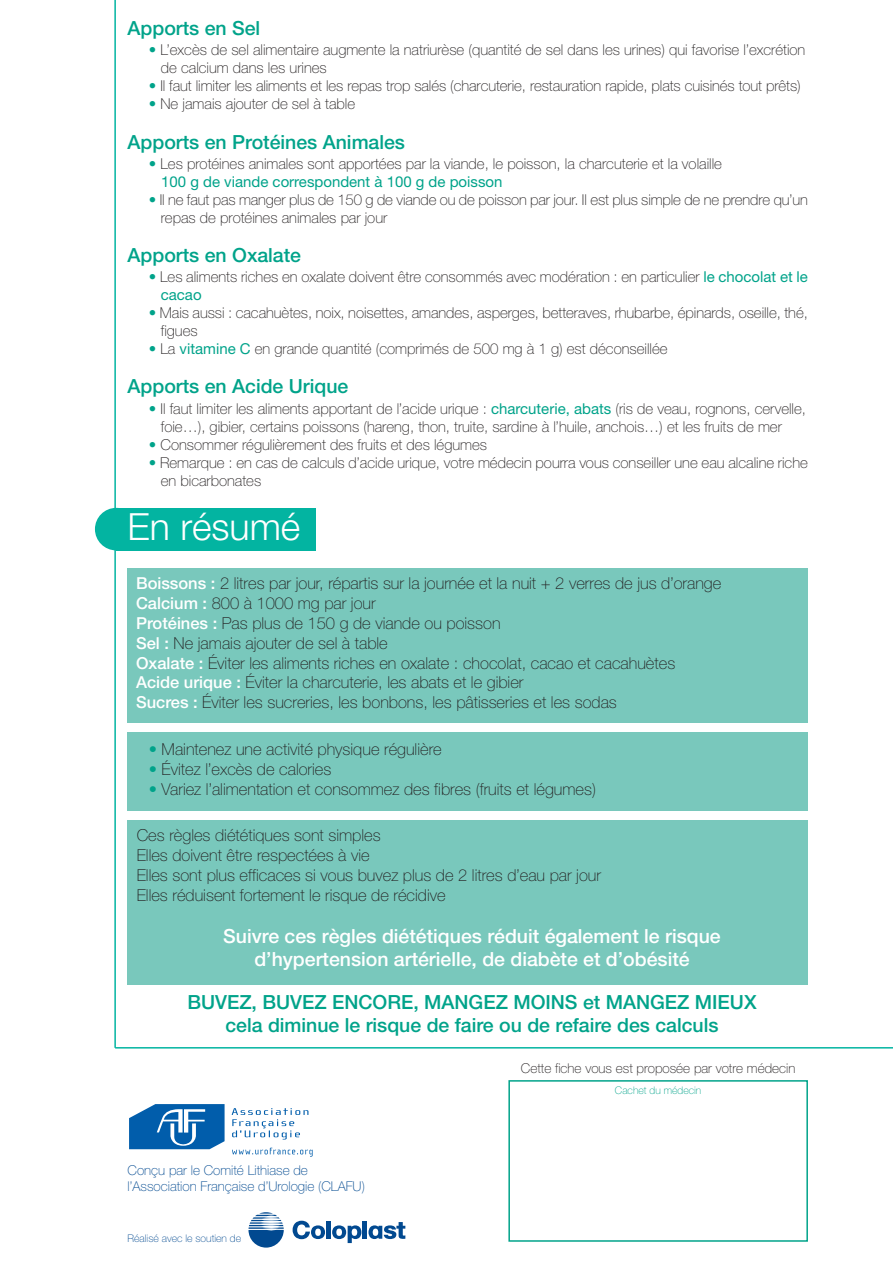
<style>
.page{position:relative;width:893px;height:1263px;background:#fff}
.page>*{position:absolute;margin:0;border:0;box-sizing:border-box;transform-origin:0 0}
.t1{font:300 37.5px "Helvetica Neue";color:#fff}
.t2{font:500 19.5px/23.4px "Helvetica Neue";color:#00a38a;text-align:center}
.t3{font:500 19.5px/23.4px "Helvetica Neue";color:#fff;text-align:center}
.t4{font:100 16.5px/19.8px "Helvetica Neue";color:#231f20}
.t5{font:100 15px/18px "Helvetica Neue";color:#231f20}
.t6{font:100 13.5px/16.2px "Helvetica Neue";color:#014990}
.t7{font:100 13.5px "Helvetica Neue";color:#231f20}
.t8{font:100 10.5px "Helvetica Neue";color:#014990}
.t9{font:100 10.5px "Helvetica Neue";color:#00a38a}
.s1{color:#00a38a}
.s2{font-weight:400;color:#00a38a}
.s3{font-weight:500;color:#fff}
</style>
<div class="page">
<div style="left:95px;top:508px;width:42px;height:42px;background:#03b4a1;border-radius:50%"></div>
<div style="left:116px;top:508px;width:200px;height:42px;background:#03b4a1"></div>
<div style="left:128px;top:820px;width:680px;height:164px;background:#79c8bc"></div>
<div style="left:128px;top:732px;width:680px;height:78px;background:#79c8bc"></div>
<div style="left:128px;top:569px;width:680px;height:154px;background:#79c8bc"></div>
<div style="left:508px;top:1080px;width:300px;height:162px;border:2px solid #00a38a"></div>
<hr style="left:114px;top:0;width:2px;height:1048px;background:#03b4a1">
<svg style="left:232px;top:1148px;width:81px;height:8px"></svg>
<svg style="left:232px;top:1108px;width:76px;height:31px"></svg>
<svg style="left:129px;top:1104px;width:96px;height:45px;background:#307bba"></svg>
<hr style="left:115px;top:1047px;width:778px;height:1px;background:#03b4a1">
<svg style="left:293px;top:1221px;width:32px;height:18px"></svg>
<div style="left:326px;top:1221px;width:5px;height:18px;background:#014990"></div>
<hr style="left:363px;top:1221px;width:4px;height:18px;background:#014990">
<svg style="left:332px;top:1225px;width:29px;height:18px"></svg>
<svg style="left:368px;top:1222px;width:37px;height:17px"></svg>
<svg style="left:248px;top:1212px;width:36px;height:35px"></svg>
<h2 class="t2" style="left:128px;top:18px;width:134px">Apports en Sel</h2>
<p class="t5" style="left:161px;top:42px;width:646px;text-indent:-12px"><span class="s1">•</span> L’excès de sel alimentaire augmente la natriurèse (quantité de sel dans les urines) qui favorise l’excrétion de calcium dans les urines</p>
<p class="t5" style="left:149px;top:78px;width:653px"><span class="s1">•</span> Il faut limiter les aliments et les repas trop salés (charcuterie, restauration rapide, plats cuisinés tout prêts)</p>
<p class="t5" style="left:149px;top:96px;width:208px"><span class="s1">•</span> Ne jamais ajouter de sel à table</p>
<h2 class="t2" style="left:128px;top:132px;width:279px">Apports en Protéines Animales</h2>
<p class="t5" style="left:161px;top:156px;width:562px;text-indent:-12px"><span class="s1">•</span> Les protéines animales sont apportées par la viande, le poisson, la charcuterie et la volaille<br><span class="s2">100 g de viande correspondent à 100 g de poisson</span></p>
<p class="t5" style="left:161px;top:192px;width:649px;text-indent:-12px"><span class="s1">•</span> Il ne faut pas manger plus de 150 g de viande ou de poisson par jour. Il est plus simple de ne prendre qu’un repas de protéines animales par jour</p>
<h2 class="t2" style="left:128px;top:245px;width:175px">Apports en Oxalate</h2>
<p class="t5" style="left:161px;top:269px;width:649px;text-indent:-12px"><span class="s1">•</span> Les aliments riches en oxalate doivent être consommés avec modération : en particulier <span class="s2">le chocolat et le cacao</span></p>
<p class="t5" style="left:161px;top:305px;width:649px;text-indent:-12px"><span class="s1">•</span> Mais aussi : cacahuètes, noix, noisettes, amandes, asperges, betteraves, rhubarbe, épinards, oseille, thé, figues</p>
<p class="t5" style="left:149px;top:341px;width:520px"><span class="s1">•</span> La <span class="s2">vitamine C</span> en grande quantité (comprimés de 500 mg à 1 g) est déconseillée</p>
<h2 class="t2" style="left:128px;top:377px;width:222px">Apports en Acide Urique</h2>
<p class="t5" style="left:161px;top:401px;width:647px;text-indent:-12px"><span class="s1">•</span> Il faut limiter les aliments apportant de l’acide urique : <span class="s2">charcuterie, abats</span> (ris de veau, rognons, cervelle, foie…), gibier, certains poissons (hareng, thon, truite, sardine à l’huile, anchois…) et les fruits de mer</p>
<p class="t5" style="left:149px;top:437px;width:340px"><span class="s1">•</span> Consommer régulièrement des fruits et des légumes</p>
<p class="t5" style="left:161px;top:455px;width:649px;text-indent:-12px"><span class="s1">•</span> Remarque : en cas de calculs d’acide urique, votre médecin pourra vous conseiller une eau alcaline riche en bicarbonates</p>
<h1 class="t1" style="left:128px;top:513px;width:174px">En résumé</h1>
<p class="t4" style="left:136px;top:575px;width:587px"><span class="s3">Boissons :</span> 2 litres par jour, répartis sur la journée et la nuit + 2 verres de jus d’orange <span class="s3">Calcium :</span> 800 à 1000 mg par jour<br><span class="s3">Protéines :</span> Pas plus de 150 g de viande ou poisson<br><span class="s3">Sel :</span> Ne jamais ajouter de sel à table<br><span class="s3">Oxalate :</span> Éviter les aliments riches en oxalate : chocolat, cacao et cacahuètes <span class="s3">Acide urique :</span> Éviter la charcuterie, les abats et le gibier<br><span class="s3">Sucres :</span> Éviter les sucreries, les bonbons, les pâtisseries et les sodas</p>
<p class="t4" style="left:149px;top:741px;width:294px"><span class="s1">•</span> Maintenez une activité physique régulière</p>
<p class="t4" style="left:149px;top:760px;width:184px"><span class="s1">•</span> Évitez l’excès de calories</p>
<p class="t4" style="left:149px;top:780px;width:449px"><span class="s1">•</span> Variez l’alimentation et consommez des fibres (fruits et légumes)</p>
<p class="t4" style="left:137px;top:827px;width:466px">Ces règles diététiques sont simples<br>Elles doivent être respectées à vie<br>Elles sont plus efficaces si vous buvez plus de 2 litres d’eau par jour Elles réduisent fortement le risque de récidive</p>
<h2 class="t3" style="left:223px;top:926px;width:499px">Suivre ces règles diététiques réduit également le risque d’hypertension artérielle, de diabète et d’obésité</h2>
<h2 class="t2" style="left:187px;top:992px;width:571px">BUVEZ, BUVEZ ENCORE, MANGEZ MOINS et MANGEZ MIEUX cela diminue le risque de faire ou de refaire des calculs</h2>
<p class="t7" style="left:521px;top:1063px;width:276px">Cette fiche vous est proposée par votre médecin</p>
<p class="t9" style="left:615px;top:1086px;width:88px">Cachet du médecin</p>
<p class="t6" style="left:128px;top:1163px;width:239px">Conçu par le Comité Lithiase de l’Association Française d’Urologie (CLAFU)</p>
<p class="t8" style="left:128px;top:1234px;width:115px">Réalisé avec le soutien de</p>
</div>
